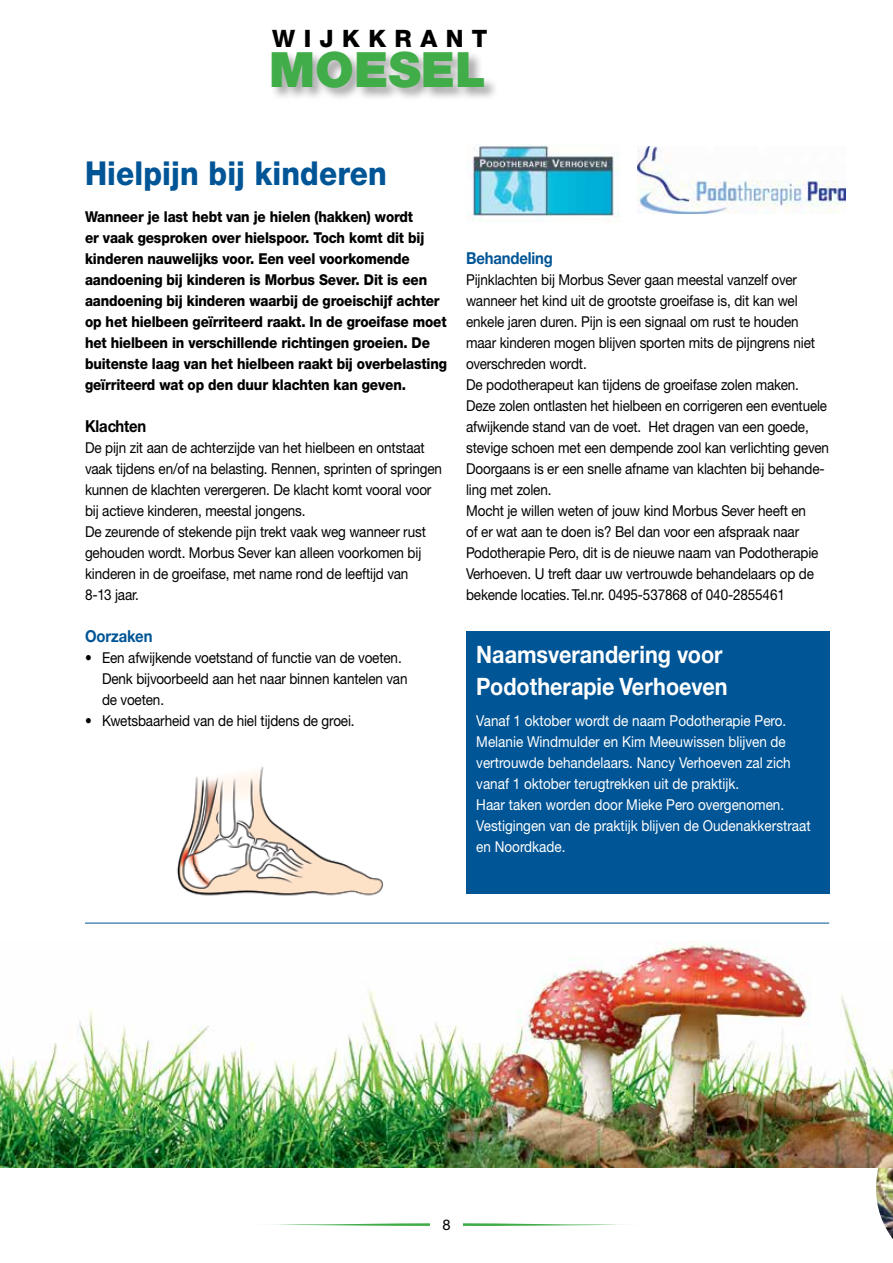
<style>
.page{position:relative;width:893px;height:1263px;background:#fff}
.page>*{position:absolute;margin:0;border:0;box-sizing:border-box;transform-origin:0 0}
.t1{font:900 48.75px "Helvetica Neue CE";color:#41ad49}
.t2{font:800 33px "Helvetica Neue CE";letter-spacing:.005em;color:#005596;scale:.9 1}
.t3{font:700 24px/31.5px "Helvetica Neue CE";color:#fff;scale:.9 1}
.t4{font:800 24px "Helvetica Neue CE";color:#000}
.t5{font:700 16.5px "Helvetica Neue CE";letter-spacing:-.01em;color:#005596;scale:.9 1}
.t6{font:700 16.5px "Helvetica Neue CE";letter-spacing:-.01em;color:#000;scale:.9 1}
.t7{font:15px/21px "Helvetica Neue CE";letter-spacing:-.01em;color:#000;scale:.9 1}
.t8{font:800 15px/21px "Helvetica Neue CE";letter-spacing:-.01em;color:#000;scale:.9 1}
.t9{font:15px/21px "Helvetica Neue";color:#fff;scale:.9 1}
.t10{font:14.7px "Helvetica Neue CE";color:#000}
</style>
<div class="page">
<svg style="left:270px;top:1223px;width:159px;height:3px"></svg>
<svg style="left:463px;top:1223px;width:159px;height:3px"></svg>
<div style="left:270px;top:50px;width:229px;height:52px;background:#000;opacity:.35"></div>
<img style="left:467px;top:144px;width:153px;height:78px">
<img style="left:177px;top:766px;width:206px;height:130px">
<div style="left:466px;top:632px;width:363px;height:262px;background:#005596"></div>
<img style="left:876px;top:1167px;width:17px;height:72px">
<hr style="left:85px;top:923px;width:744px;height:1px;background:#005596">
<img style="left:0;top:941px;width:893px;height:226px">
<img style="left:637px;top:146px;width:208px;height:68px">
<h3 class="t4" style="left:272px;top:24px;width:56px">W IJKKRANT</h3>
<h1 class="t1" style="left:269px;top:39px;width:218px">MOESEL</h1>
<h2 class="t2" style="left:85px;top:153px;width:337px">Hielpijn bij kinderen</h2>
<p class="t8" style="left:85px;top:206px;width:404px">Wanneer je last hebt van je hielen (hakken) wordt<br>er vaak gesproken over hielspoor. Toch komt dit bij kinderen nauwelijks voor. Een veel voorkomende aandoening bij kinderen is Morbus Sever. Dit is een aandoening bij kinderen waarbij de groeischijf achter op het hielbeen geïrriteerd raakt. In de groeifase moet het hielbeen in verschillende richtingen groeien. De buitenste laag van het hielbeen raakt bij overbelasting geïrriteerd wat op den duur klachten kan geven.</p>
<p class="t6" style="left:85px;top:416px;width:70px">Klachten</p>
<p class="t7" style="left:85px;top:437px;width:398px">De pijn zit aan de achterzijde van het hielbeen en ontstaat vaak tijdens en/of na belasting. Rennen, sprinten of springen kunnen de klachten verergeren. De klacht komt vooral voor bij actieve kinderen, meestal jongens.<br>De zeurende of stekende pijn trekt vaak weg wanneer rust gehouden wordt. Morbus Sever kan alleen voorkomen bij kinderen in de groeifase, met name rond de leeftijd van<br>8-13 jaar.</p>
<p class="t5" style="left:85px;top:626px;width:76px">Oorzaken</p>
<p class="t7" style="left:102px;top:647px;width:341px;text-indent:-17px">• Een afwijkende voetstand of functie van de voeten.<br>Denk bijvoorbeeld aan het naar binnen kantelen van de voeten.</p>
<p class="t7" style="left:85px;top:710px;width:301px">• Kwetsbaarheid van de hiel tijdens de groei.</p>
<p class="t5" style="left:466px;top:248px;width:98px">Behandeling</p>
<p class="t7" style="left:466px;top:269px;width:405px">Pijnklachten bij Morbus Sever gaan meestal vanzelf over wanneer het kind uit de grootste groeifase is, dit kan wel enkele jaren duren. Pijn is een signaal om rust te houden maar kinderen mogen blijven sporten mits de pijngrens niet overschreden wordt.<br>De podotherapeut kan tijdens de groeifase zolen maken.<br>Deze zolen ontlasten het hielbeen en corrigeren een eventuele afwijkende stand van de voet. Het dragen van een goede, stevige schoen met een dempende zool kan verlichting geven Doorgaans is er een snelle afname van klachten bij behande&shy;ling met zolen.<br>Mocht je willen weten of jouw kind Morbus Sever heeft en<br>of er wat aan te doen is? Bel dan voor een afspraak naar Podotherapie Pero, dit is de nieuwe naam van Podotherapie Verhoeven. U treft daar uw vertrouwde behandelaars op de bekende locaties. Tel.nr. 0495-537868 of 040-2855461</p>
<h3 class="t3" style="left:476px;top:639px;width:281px">Naamsverandering voor<br>Podotherapie Verhoeven</h3>
<p class="t9" style="left:476px;top:710px;width:373px">Vanaf 1 oktober wordt de naam Podotherapie Pero.<br>Melanie Windmulder en Kim Meeuwissen blijven de vertrouwde behandelaars. Nancy Verhoeven zal zich vanaf 1 oktober terugtrekken uit de praktijk.<br>Haar taken worden door Mieke Pero overgenomen.<br>Vestigingen van de praktijk blijven de Oudenakkerstraat en Noordkade.</p>
<p class="t10" style="left:442px;top:1216px;width:10px">8</p>
</div>
